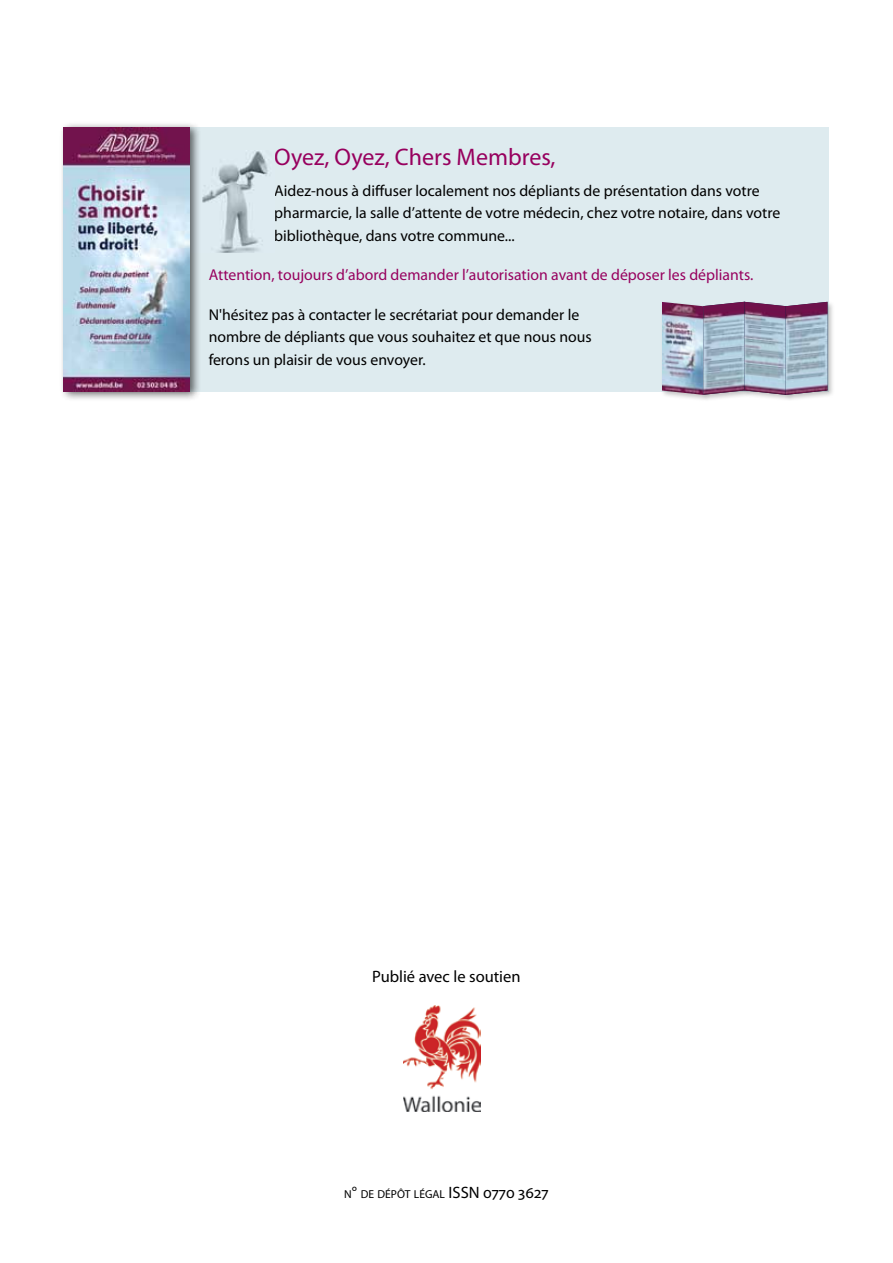
<style>
.page{position:relative;width:893px;height:1263px;background:#fff}
.page>*{position:absolute;margin:0;border:0;box-sizing:border-box;transform-origin:0 0}
.t1{font:24px "Myriad Pro";color:#97005e}
.t2{font:16.5px "Myriad Pro";color:#000}
.t3{font:15.75px/22.5px "Myriad Pro";color:#000}
.t4{font:15.75px "Myriad Pro";color:#97005e}
.t5{font:11.55px "Myriad Pro";color:#000}
.s1{font-size:16.5px}
</style>
<div class="page">
<div style="left:64px;top:128px;width:765px;height:264px;background:#deebef"></div>
<div style="left:660px;top:300px;width:51px;height:102px;background:#000;opacity:.23"></div>
<img style="left:662px;top:302px;width:40px;height:93px">
<div style="left:702px;top:300px;width:51px;height:102px;background:#000;opacity:.23"></div>
<div style="left:743px;top:301px;width:51px;height:101px;background:#000;opacity:.23"></div>
<div style="left:784px;top:301px;width:51px;height:101px;background:#000;opacity:.23"></div>
<svg style="left:703px;top:302px;width:124px;height:93px;background:#9c9fb5"></svg>
<img style="left:202px;top:151px;width:66px;height:102px">
<div style="left:60px;top:121px;width:142px;height:280px;background:#000;opacity:.61"></div>
<img style="left:64px;top:128px;width:126px;height:264px">
<img style="left:404px;top:1005px;width:76px;height:106px">
<h1 class="t1" style="left:274px;top:142px;width:283px">Oyez, Oyez, Chers Membres,</h1>
<p class="t3" style="left:274px;top:179px;width:508px">Aidez-nous à diffuser localement nos dépliants de présentation dans votre pharmarcie, la salle d’attente de votre médecin, chez votre notaire, dans votre bibliothèque, dans votre commune...</p>
<p class="t4" style="left:209px;top:265px;width:546px">Attention, toujours d’abord demander l’autorisation avant de déposer les dépliants.</p>
<p class="t3" style="left:209px;top:303px;width:384px">N'hésitez pas à contacter le secrétariat pour demander le nombre de dépliants que vous souhaitez et que nous nous ferons un plaisir de vous envoyer.</p>
<p class="t2" style="left:372px;top:966px;width:150px">Publié avec le soutien</p>
<p class="t5" style="left:344px;top:1187px;width:206px">N<span class="s1">°</span> DE DÉPÔT LÉGAL <span class="s1">ISSN 0770 3627</span></p>
</div>
